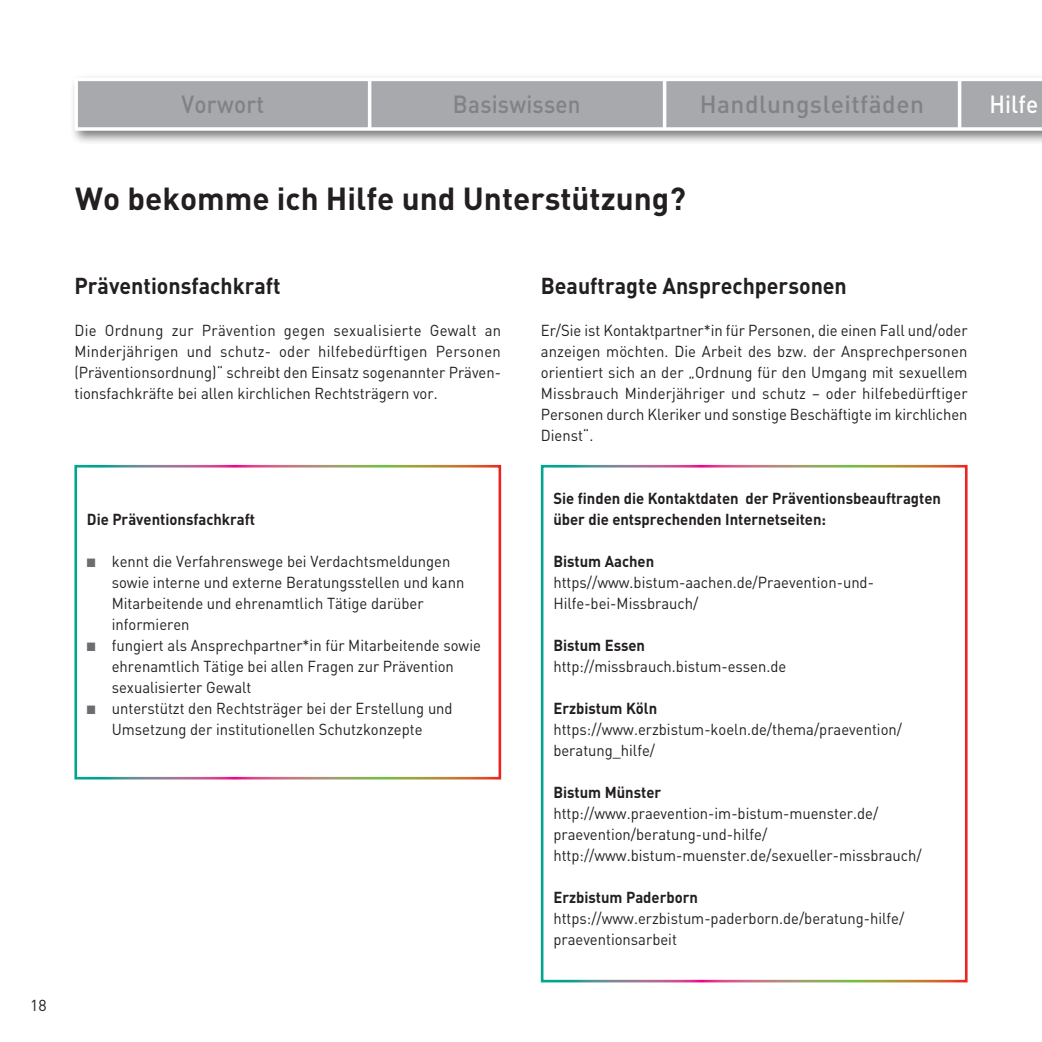
<style>
.page{position:relative;width:1042px;height:1042px;background:#fff}
.page>*{position:absolute;margin:0;border:0;box-sizing:border-box;transform-origin:0 0}
.t1{font:700 31.5px "DIN Pro";color:#231f20}
.t2{font:500 24.5px "DIN Pro";letter-spacing:.02em;color:#808285;scale:.92 1}
.t3{font:500 24.5px "DIN Pro";letter-spacing:.02em;color:#808285}
.t4{font:500 24.5px "DIN Pro";letter-spacing:.01em;color:#fff;scale:.92 1}
.t5{font:700 22.75px "DIN Pro";color:#231f20;scale:.94 1}
.t6{font:15.75px/21px "DIN Pro";color:#231f20;scale:.94 1}
.t7{font:700 15.75px/21px "DIN Pro";color:#231f20;scale:.94 1}
.t8{font:15.75px "DIN Pro";color:#231f20}
.s1{color:#6c6d70}
</style>
<div class="page">
<div style="left:70px;top:73px;width:972px;height:73px;background:#231f20;opacity:.6"></div>
<svg style="left:74px;top:78px;width:968px;height:53px;background:#b3b4b7"></svg>
<hr style="left:958px;top:79px;width:3px;height:50px;background:#fff">
<hr style="left:663px;top:79px;width:3px;height:50px;background:#fff">
<hr style="left:368px;top:79px;width:3px;height:50px;background:#fff">
<div style="left:74px;top:465px;width:427px;height:314px;border:3px solid #fff"></div>
<div style="left:541px;top:465px;width:426px;height:517px;border:3px solid #fff"></div>
<p class="t8" style="left:30px;top:994px;width:18px">18</p>
<h2 class="t2" style="left:182px;top:87px;width:91px">Vorwort</h2>
<h2 class="t2" style="left:453px;top:87px;width:140px">Basiswissen</h2>
<h2 class="t3" style="left:700px;top:87px;width:226px">Handlungsleitfäden</h2>
<h2 class="t4" style="left:989px;top:87px;width:55px">Hilfe</h2>
<h1 class="t1" style="left:75px;top:177px;width:612px">Wo bekomme ich Hilfe und Unterstützung?</h1>
<h3 class="t5" style="left:74px;top:270px;width:221px">Präventionsfachkraft</h3>
<p class="t6" style="left:74px;top:319px;width:455px;text-align:justify">Die Ordnung zur Prävention gegen sexualisierte Gewalt an Minderjährigen und schutz- oder hilfebedürftigen Personen (Präventionsordnung)“ schreibt den Einsatz sogenannter Präven&shy;tionsfachkräfte bei allen kirchlichen Rechtsträgern vor.</p>
<p class="t7" style="left:87px;top:508px;width:180px">Die Präventionsfachkraft</p>
<p class="t6" style="left:112px;top:550px;width:376px;text-indent:-25px"><span class="s1">■</span> kennt die Verfahrenswege bei Verdachtsmeldungen sowie interne und externe Beratungsstellen und kann Mitarbeitende und ehrenamtlich Tätige darüber informieren</p>
<p class="t6" style="left:112px;top:634px;width:394px;text-indent:-25px"><span class="s1">■</span> fungiert als Ansprechpartner*in für Mitarbeitende sowie ehrenamtlich Tätige bei allen Fragen zur Prävention sexualisierter Gewalt</p>
<p class="t6" style="left:87px;top:697px;width:390px;text-align:center"><span class="s1">■</span> unterstützt den Rechtsträger bei der Erstellung und<br>Umsetzung der institutionellen Schutzkonzepte</p>
<h3 class="t5" style="left:541px;top:270px;width:327px">Beauftragte Ansprechpersonen</h3>
<p class="t6" style="left:541px;top:319px;width:456px;text-align:justify">Er/Sie ist Kontaktpartner*in für Personen, die einen Fall und/oder anzeigen möchten. Die Arbeit des bzw. der Ansprechpersonen orientiert sich an der „Ordnung für den Umgang mit sexuellem Missbrauch Minderjähriger und schutz – oder hilfebedürftiger Personen durch Kleriker und sonstige Beschäftigte im kirchlichen Dienst“.</p>
<p class="t7" style="left:553px;top:487px;width:414px">Sie finden die Kontaktdaten der Präventionsbeauftragten über die entsprechenden Internetseiten:</p>
<p class="t7" style="left:553px;top:550px;width:109px">Bistum Aachen</p>
<p class="t6" style="left:553px;top:571px;width:343px">https//www.bistum-aachen.de/Praevention-und-<br>Hilfe-bei-Missbrauch/</p>
<p class="t7" style="left:553px;top:634px;width:99px">Bistum Essen</p>
<p class="t6" style="left:553px;top:655px;width:249px">http://missbrauch.bistum-essen.de</p>
<p class="t7" style="left:553px;top:697px;width:112px">Erzbistum Köln</p>
<p class="t6" style="left:553px;top:718px;width:372px">https://www.erzbistum-koeln.de/thema/praevention/ beratung_hilfe/</p>
<p class="t7" style="left:553px;top:781px;width:116px">Bistum Münster</p>
<p class="t6" style="left:553px;top:802px;width:393px">http://www.praevention-im-bistum-muenster.de/ praevention/beratung-und-hilfe/ http://www.bistum-muenster.de/sexueller-missbrauch/</p>
<p class="t7" style="left:553px;top:886px;width:155px">Erzbistum Paderborn</p>
<p class="t6" style="left:553px;top:907px;width:375px">https://www.erzbistum-paderborn.de/beratung-hilfe/ praeventionsarbeit</p>
</div>
